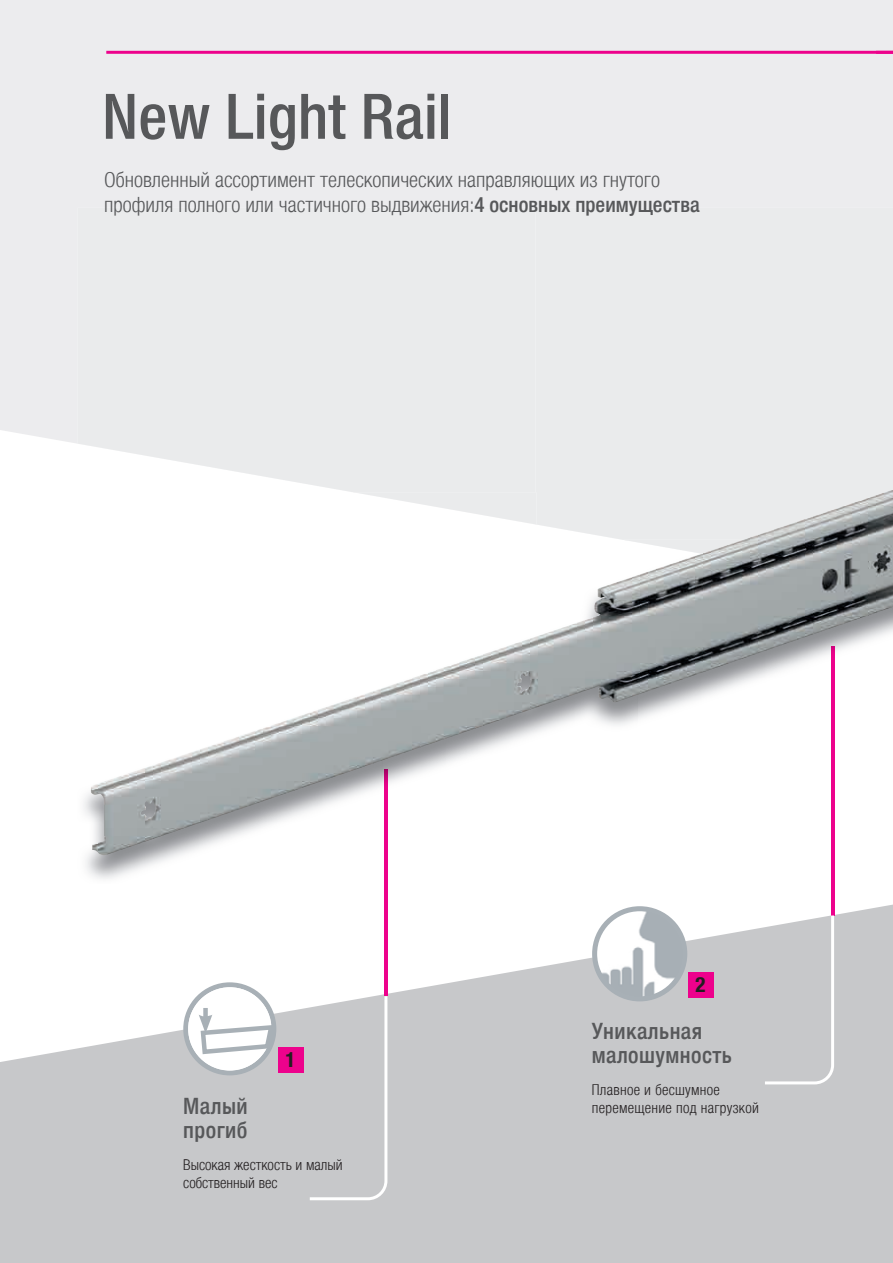
<style>
.page{position:relative;width:893px;height:1263px;background:#fff}
.page>*{position:absolute;margin:0;border:0;box-sizing:border-box;transform-origin:0 0}
.t1{font:500 condensed 63px "Helvetica Neue LTCYR";color:#57585a}
.t2{font:500 condensed 22.5px/24px "Helvetica Neue LTCYR";letter-spacing:.02em;color:#57585a}
.t3{font:300 condensed 21px/25.2px "Helvetica Neue LTCYR";color:#57585a}
.t4{font:700 condensed 21px "Helvetica Neue LT Std";color:#231f20}
.t5{font:300 condensed 15px/18px "Helvetica Neue LTCYR";letter-spacing:.02em;color:#231f20}
.t6{font:300 condensed 15px/18px "Helvetica Neue LTCYR";color:#231f20}
.s1{font-weight:500}
</style>
<div class="page">
<div style="left:0;top:0;width:893px;height:443px;background:#ececee"></div>
<svg style="left:0;top:904px;width:893px;height:359px;fill:#c7c8ca"></svg>
<img style="left:595px;top:909px;width:90px;height:89px">
<div style="left:592px;top:906px;width:95px;height:95px;border:5px solid #a8b0b6;border-radius:50%"></div>
<hr style="left:831px;top:647px;width:3px;height:268px;background:#ed028c">
<hr style="left:384px;top:769px;width:3px;height:227px;background:#ed028c">
<svg style="left:762px;top:912px;width:74px;height:174px;background:#cccdcf"></svg>
<svg style="left:307px;top:993px;width:82px;height:209px;background:#cbccce"></svg>
<div style="left:278px;top:1047px;width:25px;height:26px;background:#ed028c"></div>
<div style="left:688px;top:972px;width:25px;height:26px;background:#ed028c"></div>
<hr style="left:106px;top:51px;width:787px;height:3px;background:#ed028c">
<svg style="left:876px;top:53px;width:17px;height:1px"></svg>
<svg style="left:186px;top:985px;width:88px;height:88px"></svg>
<div style="left:183px;top:982px;width:93px;height:93px;border:5px solid #a8b0b6;border-radius:50%"></div>
<div style="left:188px;top:987px;width:83px;height:83px;background:#fff;border-radius:50%"></div>
<svg style="left:198px;top:1003px;width:79px;height:54px"></svg>
<div style="left:77px;top:208px;width:459px;height:281px;background:#eaebec"></div>
<div style="left:536px;top:208px;width:357px;height:281px;background:#eaebec"></div>
<img style="left:91px;top:489px;width:802px;height:366px">
<h1 class="t1" style="left:102px;top:82px;width:351px">New Light Rail</h1>
<p class="t3" style="left:104px;top:167px;width:597px">Обновленный ассортимент телескопических направляющих из гнутого профиля полного или частичного выдвижения:<span class="s1">4 основных преимущества</span></p>
<p class="t2" style="left:183px;top:1094px;width:66px">Малый прогиб</p>
<p class="t4" style="left:286px;top:1047px;width:12px">1</p>
<p class="t6" style="left:183px;top:1155px;width:161px">Высокая жесткость и малый собственный вес</p>
<p class="t4" style="left:696px;top:972px;width:12px">2</p>
<p class="t2" style="left:592px;top:1019px;width:142px">Уникальная малошумность</p>
<p class="t5" style="left:592px;top:1081px;width:169px">Плавное и бесшумное перемещение под нагрузкой</p>
</div>
